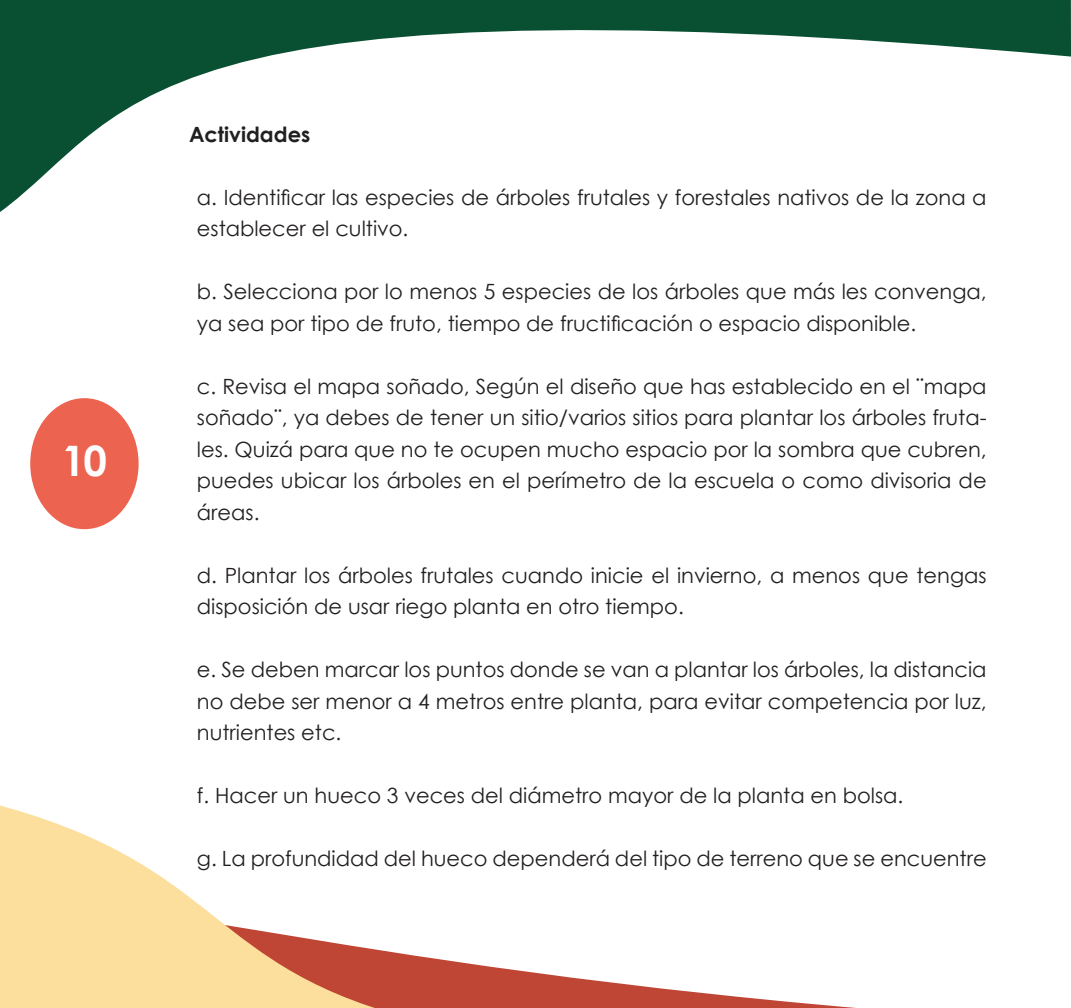
<style>
.page{position:relative;width:1071px;height:1008px;background:#fff}
.page>*{position:absolute;margin:0;border:0;box-sizing:border-box;transform-origin:0 0}
.t1{font:700 42px "Century Gothic";color:#fff}
.t2{font:21px/31.5px "Century Gothic";color:#221f1f}
.t3{font:700 21px "Century Gothic";color:#221f1f}
</style>
<div class="page">
<div style="left:30px;top:398px;width:109px;height:131px;background:#ec6350;border-radius:50%"></div>
<svg style="left:0;top:0;width:1071px;height:212px"></svg>
<svg style="left:426px;top:957px;width:430px;height:51px"></svg>
<svg style="left:0;top:805px;width:426px;height:203px;fill:#fcdf9d"></svg>
<h1 class="t1" style="left:62px;top:442px;width:47px">10</h1>
<p class="t3" style="left:189px;top:125px;width:123px">Actividades</p>
<p class="t2" style="left:197px;top:181px;width:791px">a. Identi昀椀car las especies de árboles frutales y forestales nativos de la zona a establecer el cultivo.</p>
<p class="t2" style="left:197px;top:277px;width:791px">b. Selecciona por lo menos 5 especies de los árboles que más les convenga, ya sea por tipo de fruto, tiempo de fructi昀椀cación o espacio disponible.</p>
<p class="t2" style="left:197px;top:372px;width:791px;text-align:justify">c. Revisa el mapa soñado, Según el diseño que has establecido en el ¨mapa soñado¨, ya debes de tener un sitio/varios sitios para plantar los árboles fruta&shy;les. Quizá para que no te ocupen mucho espacio por la sombra que cubren, puedes ubicar los árboles en el perímetro de la escuela o como divisoria de áreas.</p>
<p class="t2" style="left:197px;top:561px;width:791px">d. Plantar los árboles frutales cuando inicie el invierno, a menos que tengas disposición de usar riego planta en otro tiempo.</p>
<p class="t2" style="left:197px;top:655px;width:791px;text-align:justify">e. Se deben marcar los puntos donde se van a plantar los árboles, la distancia no debe ser menor a 4 metros entre planta, para evitar competencia por luz, nutrientes etc.</p>
<p class="t2" style="left:197px;top:781px;width:708px">f. Hacer un hueco 3 veces del diámetro mayor de la planta en bolsa.</p>
<p class="t2" style="left:197px;top:844px;width:791px">g. La profundidad del hueco dependerá del tipo de terreno que se encuentre</p>
</div>
